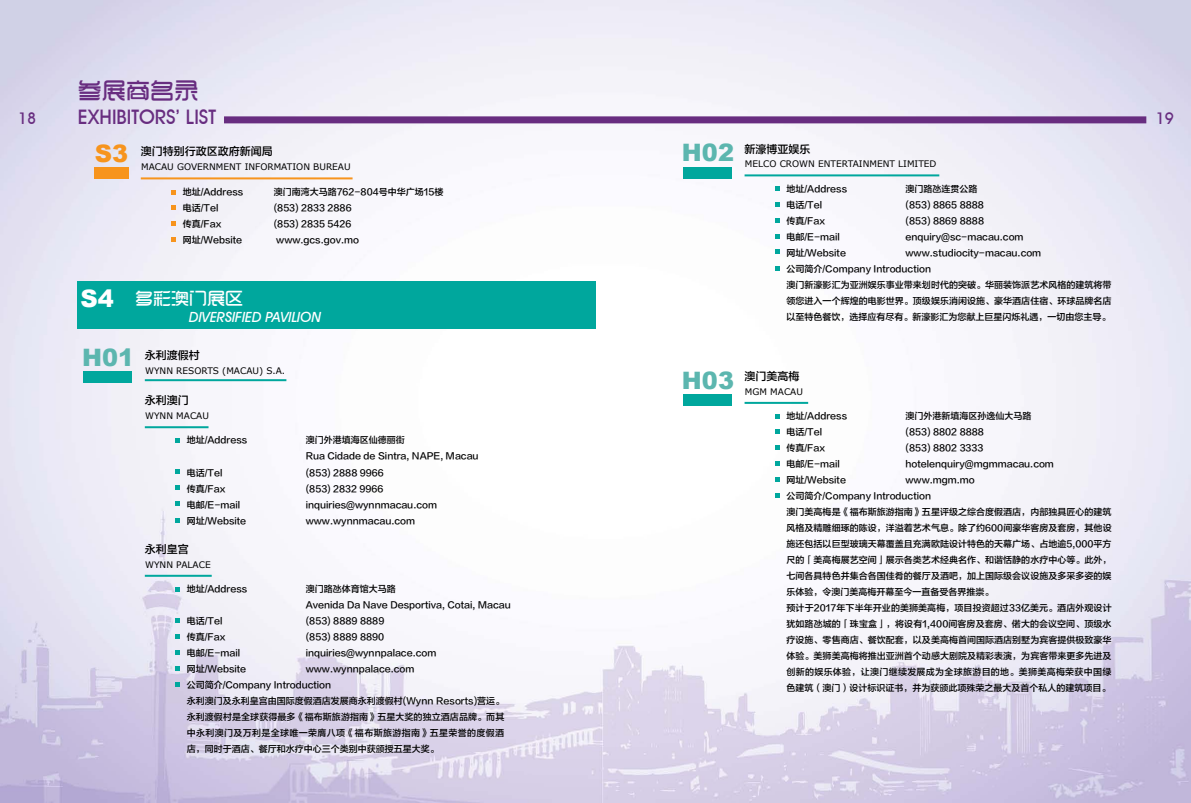
<style>
.page{position:relative;width:1191px;height:803px;background:#fff}
.page>*{position:absolute;margin:0;border:0;box-sizing:border-box;transform-origin:0 0}
.t1{font:900 24px "Arial";color:#5cb6af}
.t2{font:24px "Shi Shang Zhong Hei";color:#682d80}
.t3{font:900 24px "Arial";color:#fff}
.t4{font:900 24px "Arial";color:#f7941d}
.t5{font:500 20px "Avant Garde IT Cby BT";color:#682d80}
.t6{font:18px "Shi Shang Zhong Hei";color:#fff}
.t7{font:500 16px "Avant Garde IT Cby BT";color:#682d80}
.t8{font:italic 500 14px "Avant Garde IT Cby BT";color:#fff}
.t9{font:11px "FZLTZHK GBK1 0";color:#000}
.t10{font:9px/16px "FZLTZHK GBK1 0";color:#000}
.t11{font:9px "Verdana";color:#000}
</style>
<div class="page">
<img style="left:0;top:0;width:1191px;height:802px">
<div style="left:224px;top:116px;width:922px;height:7px;background:#682d80"></div>
<hr style="left:141px;top:177px;width:211px;height:2px;background:#f7941d">
<svg style="left:172px;top:190px;width:4px;height:4px"></svg>
<svg style="left:172px;top:205px;width:4px;height:5px"></svg>
<svg style="left:172px;top:221px;width:4px;height:5px"></svg>
<svg style="left:172px;top:237px;width:4px;height:5px"></svg>
<div style="left:77px;top:281px;width:518px;height:47px;background:#00a79d"></div>
<div style="left:95px;top:167px;width:34px;height:12px;background:#f7941d"></div>
<hr style="left:145px;top:426px;width:63px;height:2px;background:#00a79d">
<hr style="left:145px;top:574px;width:67px;height:2px;background:#00a79d">
<hr style="left:145px;top:379px;width:141px;height:2px;background:#00a79d">
<svg style="left:175px;top:438px;width:5px;height:4px"></svg>
<svg style="left:175px;top:469px;width:5px;height:5px"></svg>
<svg style="left:175px;top:485px;width:5px;height:5px"></svg>
<svg style="left:175px;top:501px;width:5px;height:5px"></svg>
<div style="left:83px;top:371px;width:48px;height:12px;background:#00a79d"></div>
<svg style="left:175px;top:518px;width:5px;height:4px"></svg>
<svg style="left:175px;top:586px;width:5px;height:5px"></svg>
<svg style="left:175px;top:617px;width:5px;height:5px"></svg>
<svg style="left:175px;top:633px;width:5px;height:5px"></svg>
<svg style="left:175px;top:649px;width:5px;height:5px"></svg>
<svg style="left:175px;top:665px;width:5px;height:5px"></svg>
<svg style="left:175px;top:682px;width:5px;height:4px"></svg>
<hr style="left:744px;top:174px;width:195px;height:2px;background:#00a79d">
<hr style="left:744px;top:401px;width:64px;height:2px;background:#00a79d">
<svg style="left:775px;top:186px;width:4px;height:5px"></svg>
<svg style="left:775px;top:202px;width:4px;height:4px"></svg>
<svg style="left:775px;top:218px;width:4px;height:4px"></svg>
<svg style="left:775px;top:234px;width:4px;height:4px"></svg>
<svg style="left:775px;top:249px;width:4px;height:5px"></svg>
<svg style="left:775px;top:413px;width:4px;height:5px"></svg>
<svg style="left:775px;top:429px;width:4px;height:4px"></svg>
<svg style="left:775px;top:445px;width:4px;height:4px"></svg>
<svg style="left:775px;top:461px;width:4px;height:4px"></svg>
<svg style="left:775px;top:477px;width:4px;height:4px"></svg>
<div style="left:683px;top:167px;width:48px;height:11px;background:#00a79d"></div>
<div style="left:683px;top:394px;width:48px;height:11px;background:#00a79d"></div>
<svg style="left:775px;top:266px;width:4px;height:5px"></svg>
<svg style="left:775px;top:493px;width:4px;height:5px"></svg>
<h1 class="t2" style="left:78px;top:74px;width:121px">参展商名录</h1>
<h2 class="t5" style="left:78px;top:105px;width:140px">EXHIBITORS’ LIST</h2>
<h3 class="t7" style="left:18px;top:109px;width:20px">18</h3>
<h3 class="t7" style="left:1155px;top:109px;width:20px">19</h3>
<h1 class="t4" style="left:95px;top:136px;width:35px">S3</h1>
<p class="t9" style="left:141px;top:145px;width:133px">澳门特别行政区政府新闻局</p>
<p class="t11" style="left:141px;top:160px;width:211px">MACAU GOVERNMENT INFORMATION BUREAU</p>
<p class="t10" style="left:183px;top:184px;width:62px">地址/Address电话/Tel<br>传真/Fax<br>网址/Website</p>
<p class="t10" style="left:274px;top:184px;width:171px">澳门南湾大马路762-804号中华广场15楼(853) 2833 2886<br>(853) 2835 5426<br>www.gcs.gov.mo</p>
<h1 class="t3" style="left:81px;top:281px;width:35px">S4</h1>
<h3 class="t6" style="left:135px;top:286px;width:109px">多彩澳门展区</h3>
<h3 class="t8" style="left:189px;top:308px;width:133px">DIVERSIFIED PAVILION</h3>
<h1 class="t1" style="left:82px;top:340px;width:54px">H01</h1>
<p class="t9" style="left:145px;top:349px;width:56px">永利渡假村</p>
<p class="t11" style="left:145px;top:364px;width:141px">WYNN RESORTS (MACAU) S.A.</p>
<p class="t9" style="left:145px;top:394px;width:45px">永利澳门</p>
<p class="t11" style="left:145px;top:409px;width:65px">WYNN MACAU</p>
<p class="t10" style="left:187px;top:432px;width:62px">地址/Address</p>
<p class="t10" style="left:187px;top:464px;width:61px">电话/Tel<br>传真/Fax<br>电邮/E-mail网址/Website</p>
<p class="t9" style="left:145px;top:543px;width:45px">永利皇宫</p>
<p class="t11" style="left:145px;top:558px;width:67px">WYNN PALACE</p>
<p class="t10" style="left:306px;top:432px;width:174px">澳门外港填海区仙德丽街<br>Rua Cidade de Sintra, NAPE, Macau (853) 2888 9966<br>(853) 2832 9966 inquiries@wynnmacau.com www.wynnmacau.com</p>
<p class="t10" style="left:306px;top:581px;width:206px">澳门路氹体育馆大马路<br>Avenida Da Nave Desportiva, Cotai, Macau (853) 8889 8889<br>(853) 8889 8890 inquiries@wynnpalace.com www.wynnpalace.com</p>
<p class="t10" style="left:187px;top:581px;width:62px">地址/Address</p>
<p class="t10" style="left:187px;top:613px;width:319px">电话/Tel<br>传真/Fax<br>电邮/E-mail<br>网址/Website<br>公司简介/Company Introduction<br>永利澳门及永利皇宫由国际度假酒店发展商永利渡假村(Wynn Resorts)营运。永利渡假村是全球获得最多《福布斯旅游指南》五星大奖的独立酒店品牌。而其中永利澳门及万利是全球唯一荣膺八项《福布斯旅游指南》五星荣誉的度假酒店，同时于酒店、餐厅和水疗中心三个类别中获颁授五星大奖。</p>
<h1 class="t1" style="left:682px;top:135px;width:54px">H02</h1>
<p class="t9" style="left:744px;top:143px;width:67px">新濠博亚娱乐</p>
<p class="t11" style="left:745px;top:158px;width:193px">MELCO CROWN ENTERTAINMENT LIMITED</p>
<p class="t10" style="left:905px;top:181px;width:137px">澳门路氹连贯公路<br>(853) 8865 8888<br>(853) 8869 8888 enquiry@sc-macau.com www.studiocity-macau.com</p>
<p class="t10" style="left:786px;top:181px;width:326px">地址/Address<br>电话/Tel<br>传真/Fax<br>电邮/E-mail<br>网址/Website<br>公司简介/Company Introduction<br>澳门新濠影汇为亚洲娱乐事业带来划时代的突破。华丽装饰派艺术风格的建筑将带领您进入一个辉煌的电影世界。顶级娱乐消闲设施、豪华酒店住宿、环球品牌名店以至特色餐饮，选择应有尽有。新濠影汇为您献上巨星闪烁礼遇，一切由您主导。</p>
<h1 class="t1" style="left:682px;top:362px;width:54px">H03</h1>
<p class="t9" style="left:744px;top:370px;width:56px">澳门美高梅</p>
<p class="t11" style="left:745px;top:385px;width:60px">MGM MACAU</p>
<p class="t10" style="left:905px;top:408px;width:150px">澳门外港新填海区孙逸仙大马路(853) 8802 8888<br>(853) 8802 3333 hotelenquiry@mgmmacau.com www.mgm.mo</p>
<p class="t10" style="left:786px;top:408px;width:327px">地址/Address<br>电话/Tel<br>传真/Fax<br>电邮/E-mail<br>网址/Website<br>公司简介/Company Introduction<br>澳门美高梅是《福布斯旅游指南》五星评级之综合度假酒店，内部独具匠心的建筑风格及精雕细琢的陈设，洋溢着艺术气息。除了约600间豪华客房及套房，其他设施还包括以巨型玻璃天幕覆盖且充满欧陆设计特色的天幕广场、占地逾5,000平方尺的「美高梅展艺空间」展示各类艺术经典名作、和谐恬静的水疗中心等。此外，七间各具特色并集合各国佳肴的餐厅及酒吧，加上国际级会议设施及多采多姿的娱乐体验，令澳门美高梅开幕至今一直备受各界推崇。<br>预计于2017年下半年开业的美狮美高梅，项目投资超过33亿美元。酒店外观设计犹如路氹城的「珠宝盒」，将设有1,400间客房及套房、偌大的会议空间、顶级水疗设施、零售商店、餐饮配套，以及美高梅首间国际酒店别墅为宾客提供极致豪华体验。美狮美高梅将推出亚洲首个动感大剧院及精彩表演，为宾客带来更多先进及创新的娱乐体验，让澳门继续发展成为全球旅游目的地。美狮美高梅荣获中国绿色建筑（澳门）设计标识证书，并为获颁此项殊荣之最大及首个私人的建筑项目。</p>
</div>
